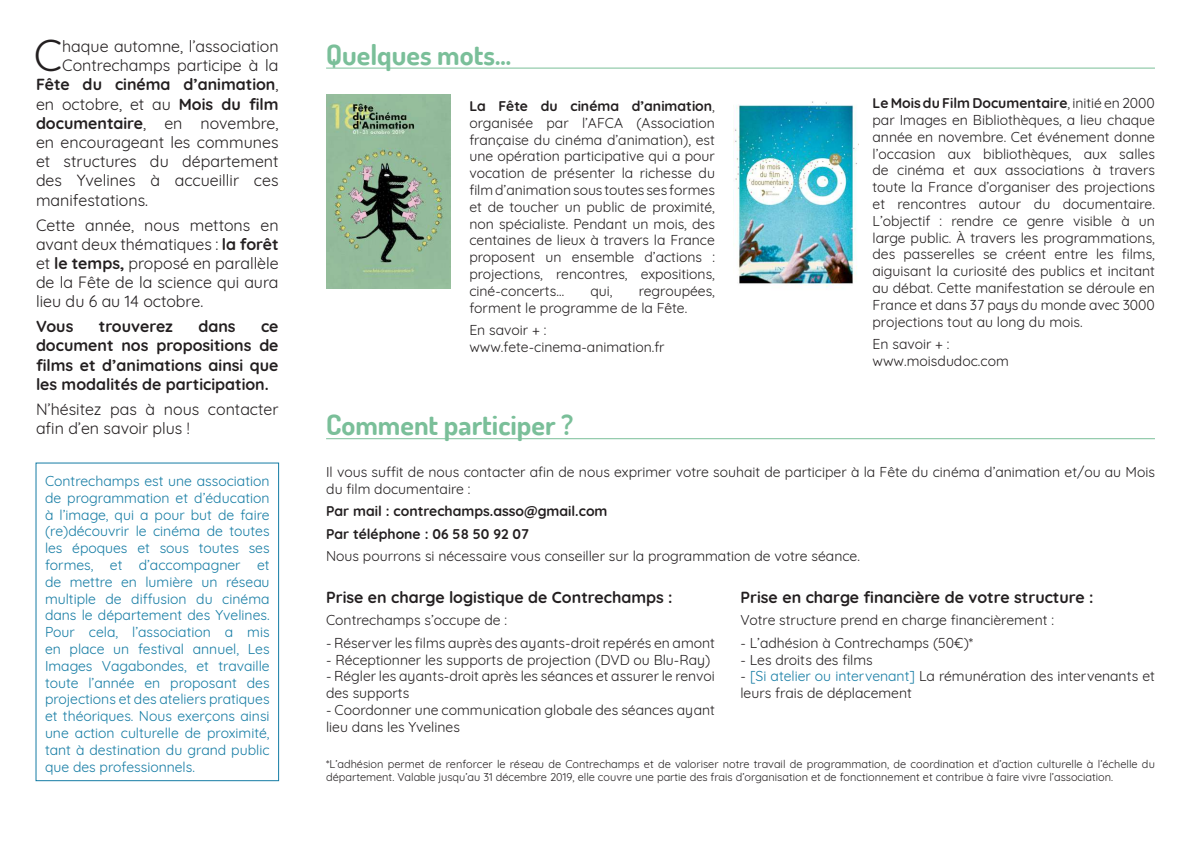
<style>
.page{position:relative;width:1191px;height:842px;background:#fff}
.page>*{position:absolute;margin:0;border:0;box-sizing:border-box;transform-origin:0 0}
.t1{font:43.3px "Quicksand";color:#231f20}
.t2{font:700 28px "Dosis";color:#7abf99}
.t3{font:16px/19.2px "Quicksand";color:#231f20;text-align:justify}
.t4{font:700 16px/19.2px "Quicksand";color:#231f20;text-align:justify}
.t5{font:14px/16.8px "Quicksand";color:#231f20}
.t6{font:14px/16.8px "Quicksand";color:#157ca4;text-align:justify}
.t7{font:700 14px/22.5px "Quicksand";color:#231f20}
.t8{font:11px/13.2px "Quicksand";color:#231f20}
.s1{font-weight:400}
.s2{font-weight:700}
.s3{color:#157ca4}
</style>
<div class="page">
<div style="left:36px;top:462px;width:243px;height:319px;border:1px solid #157ca4"></div>
<img style="left:326px;top:94px;width:125px;height:194px">
<hr style="left:326px;top:68px;width:829px;height:1px;background:#7abf99">
<img style="left:733px;top:101px;width:124px;height:187px">
<hr style="left:326px;top:438px;width:829px;height:1px;background:#7abf99">
<h1 class="t1" style="left:34px;top:22px;width:30px">C</h1>
<p class="t3" style="left:62px;top:35px;width:218px">haque automne, l’association</p>
<p class="t3" style="left:62px;top:54px;width:218px">Contrechamps participe à la</p>
<p class="t4" style="left:36px;top:74px;width:244px">Fête du cinéma d’animation<span class="s1">,</span></p>
<p class="t3" style="left:36px;top:93px;width:244px">en octobre, et au <span class="s2">Mois du film</span></p>
<p class="t4" style="left:36px;top:112px;width:244px">documentaire<span class="s1">, en novembre,</span></p>
<p class="t3" style="left:36px;top:131px;width:244px">en encourageant les communes</p>
<p class="t3" style="left:36px;top:150px;width:244px">et structures du département</p>
<p class="t3" style="left:36px;top:169px;width:244px">des Yvelines à accueillir ces</p>
<p class="t3" style="left:36px;top:189px;width:114px">manifestations.</p>
<p class="t3" style="left:36px;top:214px;width:244px">Cette année, nous mettons en avant deux thématiques : <span class="s2">la forêt </span>et <span class="s2">le temps,</span> proposé en parallèle de la Fête de la science qui aura lieu du 6 au 14 octobre.</p>
<p class="t4" style="left:36px;top:315px;width:39px">Vous</p>
<p class="t4" style="left:99px;top:315px;width:76px">trouverez</p>
<p class="t4" style="left:198px;top:315px;width:39px">dans</p>
<p class="t4" style="left:36px;top:315px;width:244px;text-indent:225px">ce document nos propositions de films et d’animations ainsi que les modalités de participation.</p>
<p class="t3" style="left:36px;top:398px;width:244px">N’hésitez pas à nous contacter afin d’en savoir plus !</p>
<p class="t6" style="left:45px;top:471px;width:226px">Contrechamps est une association de programmation et d’éducation à l’image, qui a pour but de faire (re)découvrir le cinéma de toutes les époques et sous toutes ses formes, et d’accompagner et de mettre en lumière un réseau multiple de diffusion du cinéma dans le département des Yvelines.<br>Pour cela, l’association a mis en place un festival annuel, Les Images Vagabondes, et travaille toute l’année en proposant des projections et des ateliers pratiques et théoriques. Nous exerçons ainsi une action culturelle de proximité, tant à destination du grand public que des professionnels.</p>
<h2 class="t2" style="left:326px;top:36px;width:186px">Quelques mots...</h2>
<p class="t5" style="left:469px;top:96px;width:247px;text-align:justify"><span class="s2">La Fête du cinéma d’animation</span>, organisée par l’AFCA (Association française du cinéma d’animation), est une opération participative qui a pour vocation de présenter la richesse du film d’animation sous toutes ses formes et de toucher un public de proximité, non spécialiste. Pendant un mois, des centaines de lieux à travers la France proposent un ensemble d’actions : projections, rencontres, expositions, ciné-concerts…</p>
<p class="t5" style="left:469px;top:281px;width:247px;text-indent:169px">regroupées, forment le programme de la Fête.</p>
<p class="t5" style="left:469px;top:320px;width:197px">En savoir + : www.fete-cinema-animation.fr</p>
<p class="t5" style="left:590px;top:281px;width:24px">qui,</p>
<h2 class="t2" style="left:326px;top:407px;width:249px">Comment participer ?</h2>
<p class="t5" style="left:872px;top:93px;width:284px;text-align:justify"><span class="s2">Le Mois du Film Documentaire</span>, initié en 2000 par Images en Bibliothèques, a lieu chaque année en novembre. Cet événement donne l’occasion aux bibliothèques, aux salles de cinéma et aux associations à travers toute la France d’organiser des projections et rencontres autour du documentaire.<br>L’objectif : rendre ce genre visible à un large public. À travers les programmations, des passerelles se créent entre les films, aiguisant la curiosité des publics et incitant au débat. Cette manifestation se déroule en France et dans 37 pays du monde avec 3000 projections tout au long du mois.</p>
<p class="t5" style="left:872px;top:334px;width:138px">En savoir + : www.moisdudoc.com</p>
<p class="t5" style="left:326px;top:462px;width:830px">Il vous suffit de nous contacter afin de nous exprimer votre souhait de participer à la Fête du cinéma d’animation et/ou au Mois du film documentaire :</p>
<p class="t7" style="left:326px;top:499px;width:283px">Par mail : contrechamps.asso@gmail.com<br>Par téléphone : 06 58 50 92 07</p>
<p class="t5" style="left:326px;top:546px;width:535px">Nous pourrons si nécessaire vous conseiller sur la programmation de votre séance.</p>
<p class="t4" style="left:326px;top:586px;width:348px">Prise en charge logistique de Contrechamps :</p>
<p class="t5" style="left:326px;top:610px;width:182px">Contrechamps s’occupe de :</p>
<p class="t5" style="left:326px;top:633px;width:390px">- Réserver les films auprès des ayants-droit repérés en amont</p>
<p class="t5" style="left:326px;top:650px;width:386px">- Réceptionner les supports de projection (DVD ou Blu-Ray)</p>
<p class="t5" style="left:326px;top:667px;width:390px">- Régler les ayants-droit après les séances et assurer le renvoi des supports</p>
<p class="t5" style="left:326px;top:700px;width:390px">- Coordonner une communication globale des séances ayant lieu dans les Yvelines</p>
<p class="t4" style="left:740px;top:586px;width:354px">Prise en charge financière de votre structure :</p>
<p class="t5" style="left:740px;top:610px;width:315px">Votre structure prend en charge financièrement :</p>
<p class="t5" style="left:740px;top:633px;width:234px">- L’adhésion à Contrechamps (50€)*</p>
<p class="t5" style="left:740px;top:650px;width:134px">- Les droits des films</p>
<p class="t5" style="left:740px;top:666px;width:416px">- <span class="s3">[Si atelier ou intervenant]</span> La rémunération des intervenants et leurs frais de déplacement</p>
<p class="t8" style="left:326px;top:756px;width:830px">*L’adhésion permet de renforcer le réseau de Contrechamps et de valoriser notre travail de programmation, de coordination et d’action culturelle à l’échelle du département. Valable jusqu’au 31 décembre 2019, elle couvre une partie des frais d’organisation et de fonctionnement et contribue à faire vivre l’association.</p>
</div>
